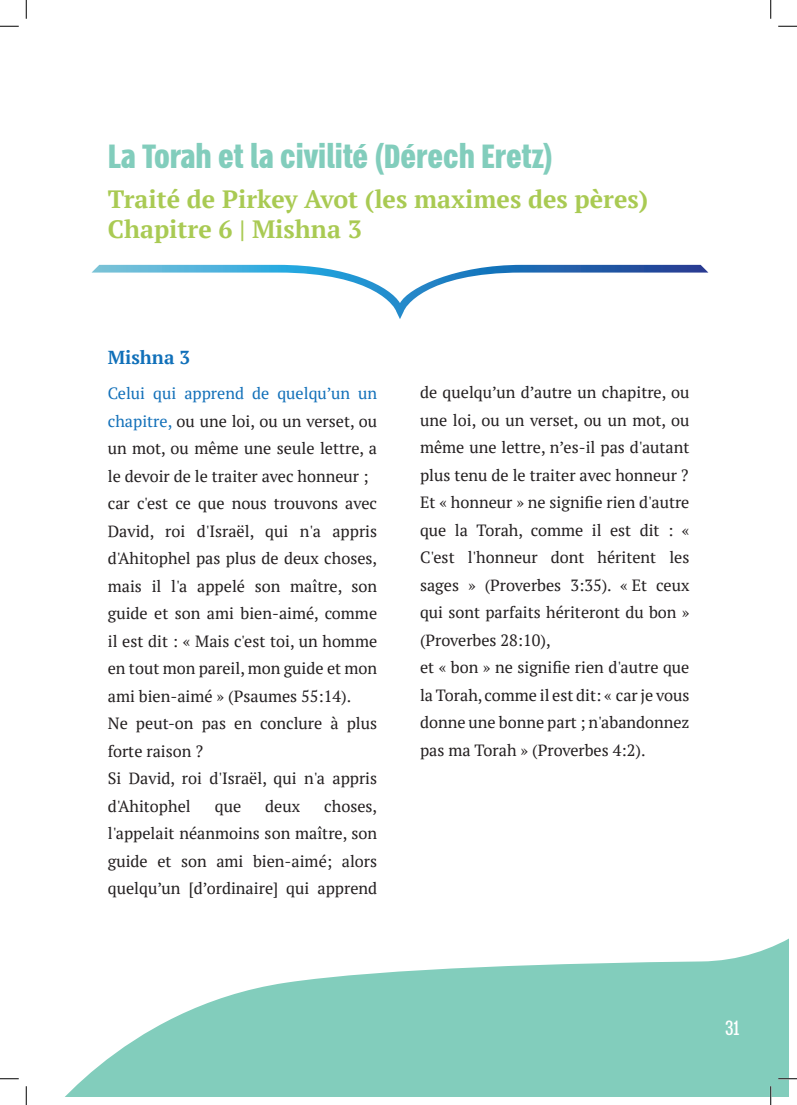
<style>
.page{position:relative;width:797px;height:1105px;background:#fff}
.page>*{position:absolute;margin:0;border:0;box-sizing:border-box;transform-origin:0 0}
.t1{font:700 38.75px "Almoni Tzar DL4.0 AAA";color:#82cdbc}
.t2{font:700 25px/30px "PT Serif";color:#a9ca53}
.t3{font:23.75px "Almoni Tzar DL4.0 AAA";color:#fff}
.t4{font:700 18.75px "PT Serif";color:#1070b9}
.t5{font:16.25px/27.5px "PT Serif";color:#231f20}
.s1{color:#1270b9}
</style>
<div class="page">
<svg style="left:92px;top:265px;width:616px;height:54px"></svg>
<svg style="left:66px;top:939px;width:722px;height:157px;fill:#82cdbc"></svg>
<svg style="left:0;top:25px;width:19px;height:2px"></svg>
<svg style="left:778px;top:25px;width:19px;height:2px"></svg>
<svg style="left:778px;top:1078px;width:19px;height:1px"></svg>
<svg style="left:25px;top:0;width:2px;height:19px"></svg>
<svg style="left:0;top:1078px;width:27px;height:27px"></svg>
<svg style="left:770px;top:0;width:1px;height:19px"></svg>
<svg style="left:770px;top:1086px;width:1px;height:19px"></svg>
<h1 class="t1" style="left:108px;top:125px;width:447px">La Torah et la civilité (Dérech Eretz)</h1>
<h2 class="t2" style="left:108px;top:184px;width:542px">Traité de Pirkey Avot (les maximes des pères)<br>Chapitre 6 | Mishna 3</h2>
<p class="t4" style="left:108px;top:345px;width:84px">Mishna 3</p>
<p class="t5" style="left:108px;top:379px;width:271px"><span class="s1">Celui qui apprend de quelqu’un un chapitre,</span> ou une loi, ou un verset, ou un mot, ou même une seule lettre, a le devoir de le traiter avec honneur ; car c'est ce que nous trouvons avec<br>David, roi d'Israël, qui n'a appris d'Ahitophel pas plus de deux choses, mais il l'a appelé son maître, son guide et son ami bien-aimé, comme il est dit : « Mais c'est toi, un homme en tout mon pareil, mon guide et mon ami bien-aimé » (Psaumes 55:14).<br>Ne peut-on pas en conclure à plus forte raison ?<br>Si David, roi d'Israël, qui n'a appris d'Ahitophel</p>
<p class="t5" style="left:108px;top:792px;width:271px;text-align:justify;text-indent:216px">choses, l'appelait néanmoins son maître, son guide et son ami bien-aimé; alors quelqu’un [d’ordinaire] qui apprend</p>
<p class="t5" style="left:215px;top:792px;width:28px">que</p>
<p class="t5" style="left:265px;top:792px;width:36px">deux</p>
<p class="t5" style="left:420px;top:379px;width:271px">de quelqu’un d’autre un chapitre, ou une loi, ou un verset, ou un mot, ou même une lettre, n’es-il pas d'autant plus tenu de le traiter avec honneur ?<br>Et « honneur » ne signifie rien d'autre que la Torah, comme il est dit : « C'est l'honneur dont héritent les sages » (Proverbes 3:35). « Et ceux qui sont parfaits hériteront du bon » (Proverbes 28:10),<br>et « bon » ne signifie rien d'autre que la Torah, comme il est dit: « car je vous donne une bonne part ; n'abandonnez pas ma Torah » (Proverbes 4:2).</p>
<h3 class="t3" style="left:725px;top:1009px;width:16px">31</h3>
</div>
